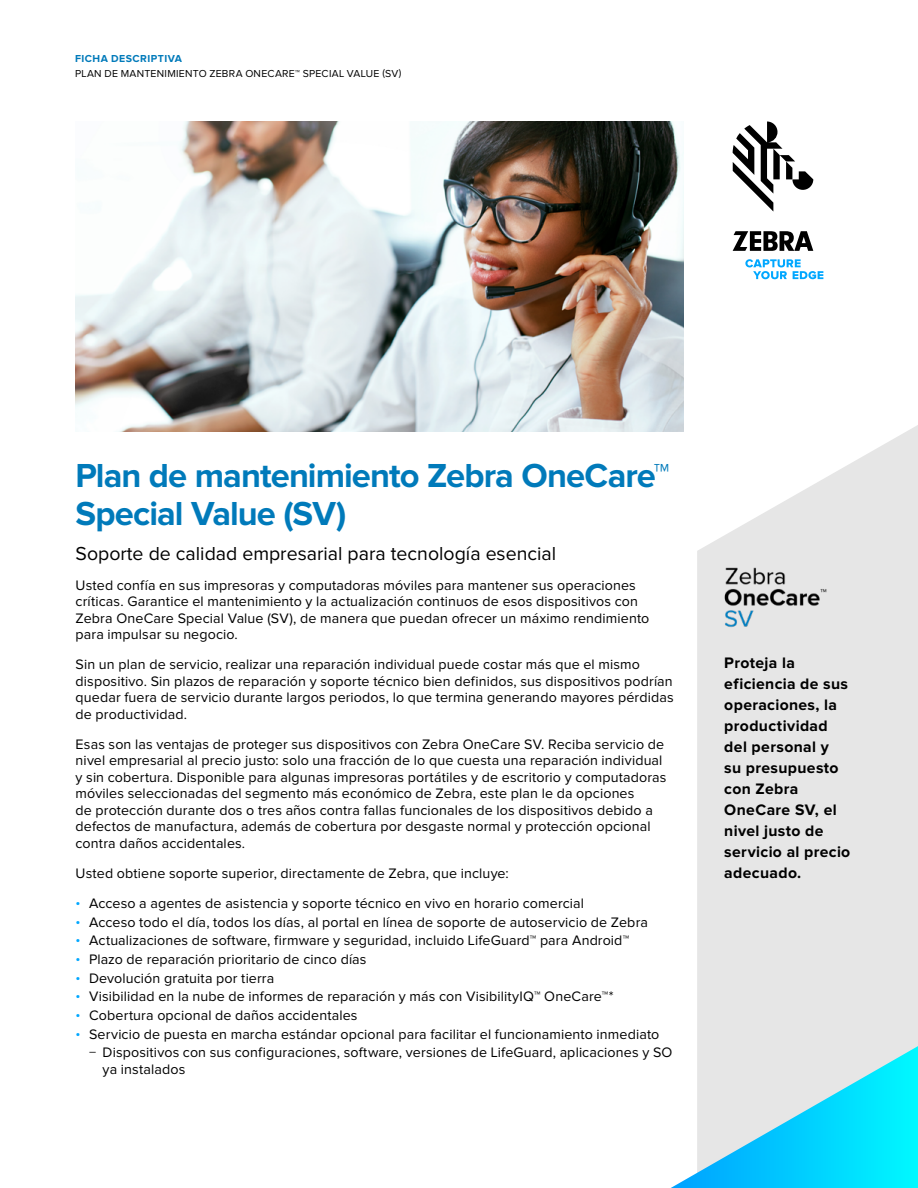
<style>
.page{position:relative;width:918px;height:1188px;background:#fff}
.page>*{position:absolute;margin:0;border:0;box-sizing:border-box;transform-origin:0 0}
.t1{font:700 34.5px/37.5px "Proxima Nova";letter-spacing:-.025em;color:#007aba}
.t2{font:19.5px "Proxima Nova";color:#000}
.t3{font:700 15.75px/21px "Proxima Nova";letter-spacing:.025em;color:#000}
.t4{font:14.25px/16.5px "Proxima Nova";letter-spacing:.01em;color:#000}
.t5{font:10.5px "Proxima Nova";letter-spacing:.025em;color:#000}
.t6{font:700 10.5px "Proxima Nova";letter-spacing:.045em;color:#007aba}
.s1{color:#00a7ff}
</style>
<div class="page">
<svg style="left:733px;top:122px;width:80px;height:90px"></svg>
<svg style="left:733px;top:231px;width:80px;height:20px"></svg>
<svg style="left:745px;top:259px;width:78px;height:20px"></svg>
<img style="left:76px;top:122px;width:608px;height:310px">
<svg style="left:697px;top:425px;width:221px;height:621px;fill:#e6e6e6"></svg>
<svg style="left:671px;top:1046px;width:247px;height:142px"></svg>
<img style="left:724px;top:557px;width:108px;height:81px">
<p class="t6" style="left:75px;top:53px;width:109px">FICHA DESCRIPTIVA</p>
<p class="t5" style="left:75px;top:68px;width:328px">PLAN DE MANTENIMIENTO ZEBRA ONECARE™ SPECIAL VALUE (SV)</p>
<h1 class="t1" style="left:76px;top:458px;width:595px">Plan de mantenimiento Zebra OneCare™<br>Special Value (SV)</h1>
<h2 class="t2" style="left:76px;top:545px;width:482px">Soporte de calidad empresarial para tecnología esencial</h2>
<p class="t4" style="left:76px;top:578px;width:575px">Usted confía en sus impresoras y computadoras móviles para mantener sus operaciones críticas. Garantice el mantenimiento y la actualización continuos de esos dispositivos con Zebra OneCare Special Value (SV), de manera que puedan ofrecer un máximo rendimiento para impulsar su negocio.</p>
<p class="t4" style="left:76px;top:657px;width:600px">Sin un plan de servicio, realizar una reparación individual puede costar más que el mismo dispositivo. Sin plazos de reparación y soporte técnico bien definidos, sus dispositivos podrían quedar fuera de servicio durante largos periodos, lo que termina generando mayores pérdidas de productividad.</p>
<p class="t4" style="left:76px;top:737px;width:592px">Esas son las ventajas de proteger sus dispositivos con Zebra OneCare SV. Reciba servicio de nivel empresarial al precio justo: solo una fracción de lo que cuesta una reparación individual y sin cobertura. Disponible para algunas impresoras portátiles y de escritorio y computadoras móviles seleccionadas del segmento más económico de Zebra, este plan le da opciones<br>de protección durante dos o tres años contra fallas funcionales de los dispositivos debido a defectos de manufactura, además de cobertura por desgaste normal y protección opcional contra daños accidentales.</p>
<p class="t4" style="left:76px;top:866px;width:435px">Usted obtiene soporte superior, directamente de Zebra, que incluye:</p>
<p class="t4" style="left:76px;top:896px;width:510px"><span class="s1">•</span> Acceso a agentes de asistencia y soporte técnico en vivo en horario comercial</p>
<p class="t4" style="left:76px;top:914px;width:574px"><span class="s1">•</span> Acceso todo el día, todos los días, al portal en línea de soporte de autoservicio de Zebra</p>
<p class="t4" style="left:76px;top:933px;width:555px"><span class="s1">•</span> Actualizaciones de software, firmware y seguridad, incluido LifeGuard™ para Android™</p>
<p class="t4" style="left:76px;top:952px;width:293px"><span class="s1">•</span> Plazo de reparación prioritario de cinco días</p>
<p class="t4" style="left:76px;top:970px;width:200px"><span class="s1">•</span> Devolución gratuita por tierra</p>
<p class="t4" style="left:76px;top:989px;width:539px"><span class="s1">•</span> Visibilidad en la nube de informes de reparación y más con VisibilityIQ™ OneCare™*</p>
<p class="t4" style="left:76px;top:1008px;width:283px"><span class="s1">•</span> Cobertura opcional de daños accidentales</p>
<p class="t4" style="left:89px;top:1025px;width:585px;line-height:18.6px;text-indent:-13px"><span class="s1">•</span> Servicio de puesta en marcha estándar opcional para facilitar el funcionamiento inmediato<br>− Dispositivos con sus configuraciones, software, versiones de LifeGuard, aplicaciones y SO</p>
<p class="t4" style="left:103px;top:1061px;width:84px">ya instalados</p>
<p class="t3" style="left:724px;top:653px;width:128px">Proteja la eficiencia de sus operaciones, la productividad del personal y<br>su presupuesto con Zebra<br>OneCare SV, el nivel justo de servicio al precio adecuado.</p>
</div>
